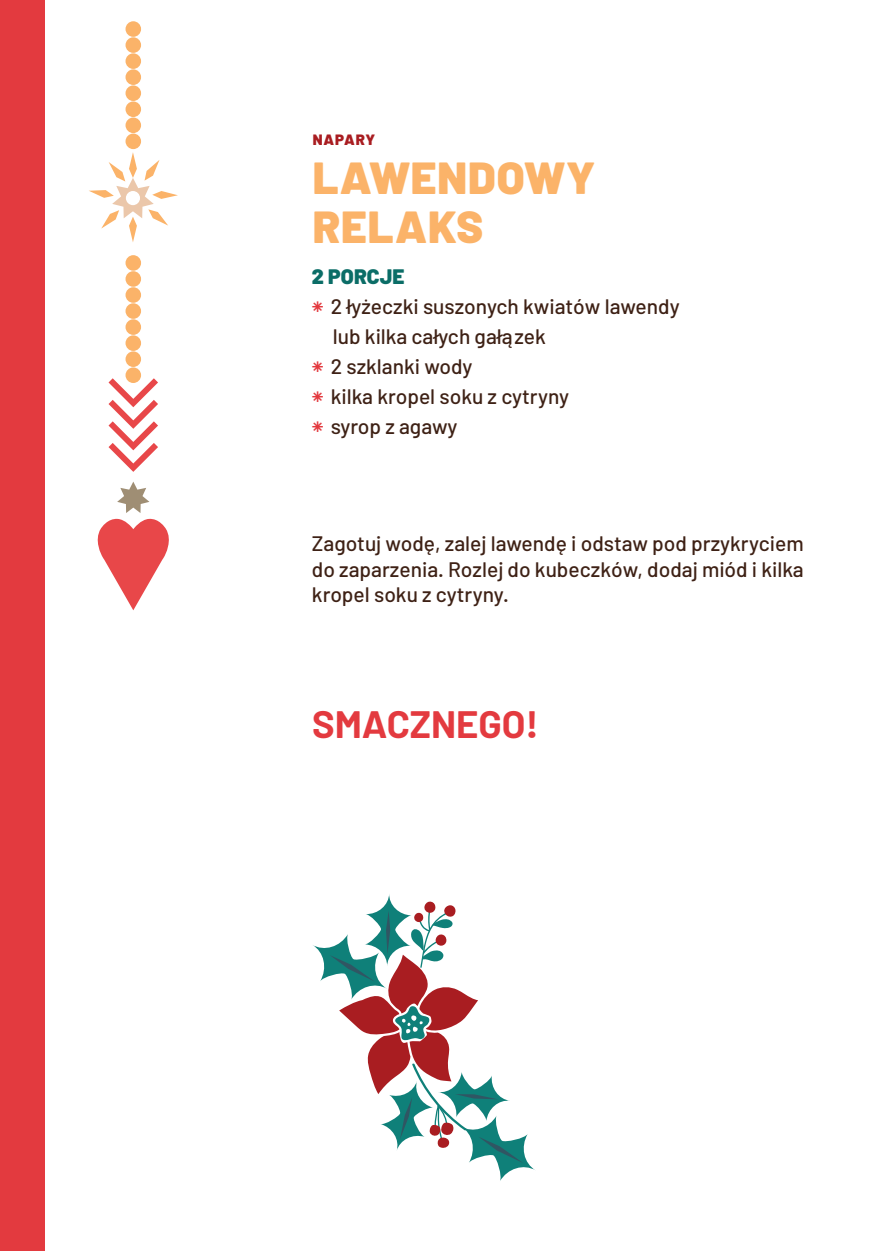
<style>
.page{position:relative;width:893px;height:1251px;background:#fff}
.page>*{position:absolute;margin:0;border:0;box-sizing:border-box;transform-origin:0 0}
.t1{font:900 45px/48.9px "Barlow";letter-spacing:.025em;color:#fbb369}
.t2{font:700 38.25px "Barlow";color:#e33a3f}
.t3{font:500 21px/30px "Barlow";color:#3e2115;text-align:justify}
.t4{font:900 21px "Barlow";letter-spacing:.005em;color:#0b6d67}
.t5{font:900 15px "Barlow";letter-spacing:.055em;color:#a91d21}
</style>
<div class="page">
<div style="left:0;top:0;width:45px;height:1250px;background:#e33a3f"></div>
<svg style="left:313px;top:894px;width:222px;height:287px"></svg>
<svg style="left:89px;top:152px;width:89px;height:90px"></svg>
<div style="left:126px;top:133px;width:15px;height:16px;background:#fbb369;border-radius:50%"></div>
<div style="left:126px;top:117px;width:15px;height:16px;background:#fbb369;border-radius:50%"></div>
<div style="left:126px;top:101px;width:15px;height:16px;background:#fbb369;border-radius:50%"></div>
<div style="left:126px;top:85px;width:15px;height:16px;background:#fbb369;border-radius:50%"></div>
<div style="left:126px;top:69px;width:15px;height:16px;background:#fbb369;border-radius:50%"></div>
<div style="left:126px;top:53px;width:15px;height:16px;background:#fbb369;border-radius:50%"></div>
<div style="left:126px;top:37px;width:15px;height:16px;background:#fbb369;border-radius:50%"></div>
<div style="left:126px;top:21px;width:15px;height:16px;background:#fbb369;border-radius:50%"></div>
<div style="left:126px;top:367px;width:15px;height:16px;background:#fbb369;border-radius:50%"></div>
<div style="left:126px;top:351px;width:15px;height:16px;background:#fbb369;border-radius:50%"></div>
<div style="left:126px;top:335px;width:15px;height:16px;background:#fbb369;border-radius:50%"></div>
<div style="left:126px;top:319px;width:15px;height:16px;background:#fbb369;border-radius:50%"></div>
<div style="left:126px;top:303px;width:15px;height:16px;background:#fbb369;border-radius:50%"></div>
<div style="left:126px;top:287px;width:15px;height:16px;background:#fbb369;border-radius:50%"></div>
<div style="left:126px;top:271px;width:15px;height:16px;background:#fbb369;border-radius:50%"></div>
<div style="left:126px;top:255px;width:15px;height:16px;background:#fbb369;border-radius:50%"></div>
<svg style="left:109px;top:378px;width:49px;height:94px"></svg>
<svg style="left:97px;top:481px;width:72px;height:129px"></svg>
<p class="t5" style="left:313px;top:131px;width:64px">NAPARY</p>
<h1 class="t1" style="left:313px;top:154px;width:284px">LAWENDOWY<br>RELAKS</h1>
<p class="t4" style="left:312px;top:263px;width:94px">2 PORCJE</p>
<p class="t3" style="left:331px;top:290px;width:350px;text-align:left">2 łyżeczki suszonych kwiatów lawendy lub kilka całych gałązek<br>2 szklanki wody<br>kilka kropel soku z cytryny<br>syrop z agawy</p>
<p class="t3" style="left:312px;top:530px;width:493px;line-height:25.5px">Zagotuj wodę, zalej lawendę i odstaw pod przykryciem do zaparzenia. Rozlej do kubeczków, dodaj miód i kilka kropel soku z cytryny.</p>
<h2 class="t2" style="left:312px;top:700px;width:228px">SMACZNEGO!</h2>
</div>
